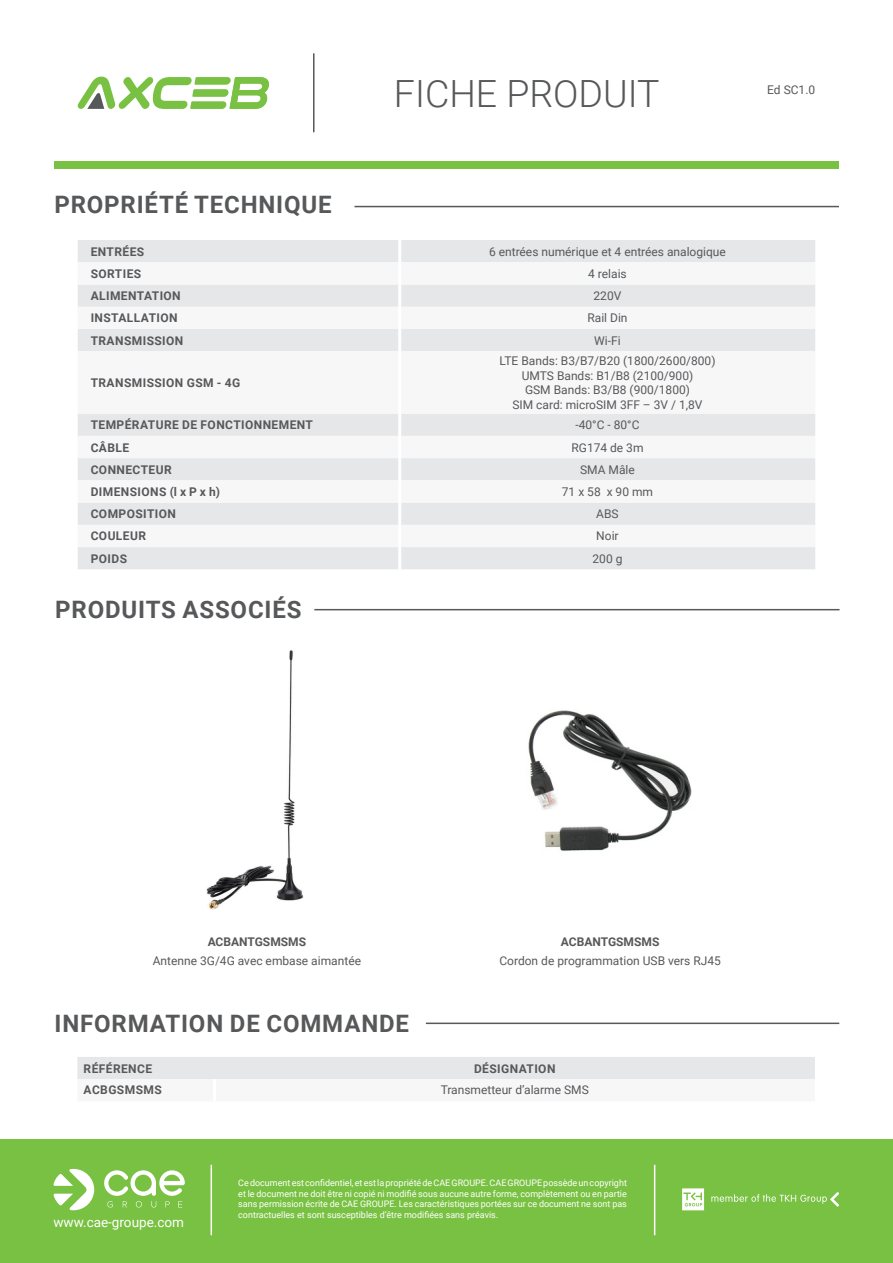
<style>
.page{position:relative;width:893px;height:1263px;background:#fff}
.page>*{position:absolute;margin:0;border:0;box-sizing:border-box;transform-origin:0 0}
.t1{font:300 37.5px "Roboto";color:#57585a}
.t2{font:700 24px "Roboto";letter-spacing:.035em;color:#57585a}
.t3{font:13.5px "Roboto";color:#fff}
.Texte_tableau{font:12px "Roboto";color:#57585a}
.Titre_tableaux{font:700 12px "Roboto";letter-spacing:.035em;color:#57585a}
.Titre_tableaux-2{font:700 12px "Roboto";color:#57585a}
.t4{font:9px/10.8px "Roboto";color:#fff;text-align:justify}
</style>
<div class="page">
<svg style="left:77px;top:77px;width:192px;height:32px"></svg>
<div style="left:0;top:1139px;width:893px;height:124px;background:#79c142"></div>
<svg style="left:711px;top:1192px;width:128px;height:14px"></svg>
<svg style="left:682px;top:1188px;width:22px;height:22px"></svg>
<hr style="left:211px;top:1165px;width:1px;height:70px;background:#fff">
<hr style="left:654px;top:1165px;width:1px;height:70px;background:#fff">
<div style="left:54px;top:161px;width:785px;height:8px;background:#79c142"></div>
<hr style="left:313px;top:54px;width:1px;height:78px;background:#57585a">
<svg style="left:104px;top:1170px;width:81px;height:37px"></svg>
<svg style="left:53px;top:1169px;width:41px;height:41px"></svg>
<div style="left:78px;top:240px;width:737px;height:329px;background:#e6e7e9"></div>
<svg style="left:78px;top:262px;width:737px;height:285px"></svg>
<hr style="left:398px;top:284px;width:3px;height:23px;background:#fff">
<hr style="left:398px;top:307px;width:3px;height:22px;background:#fff">
<hr style="left:398px;top:351px;width:3px;height:63px;background:#fff">
<hr style="left:398px;top:414px;width:3px;height:22px;background:#fff">
<hr style="left:398px;top:436px;width:3px;height:22px;background:#fff">
<hr style="left:398px;top:458px;width:3px;height:22px;background:#fff">
<hr style="left:398px;top:480px;width:3px;height:23px;background:#fff">
<hr style="left:398px;top:503px;width:3px;height:22px;background:#fff">
<hr style="left:398px;top:525px;width:3px;height:22px;background:#fff">
<hr style="left:398px;top:547px;width:3px;height:22px;background:#fff">
<hr style="left:398px;top:240px;width:3px;height:22px;background:#fff">
<hr style="left:398px;top:262px;width:3px;height:22px;background:#fff">
<hr style="left:398px;top:329px;width:3px;height:22px;background:#fff">
<hr style="left:354px;top:206px;width:485px;height:1px;background:#57585a">
<hr style="left:314px;top:609px;width:525px;height:1px;background:#57585a">
<img style="left:206px;top:650px;width:98px;height:260px">
<img style="left:528px;top:710px;width:163px;height:141px">
<div style="left:77px;top:1057px;width:738px;height:22px;background:#e6e7e9"></div>
<hr style="left:426px;top:1022px;width:413px;height:2px;background:#57585a">
<p class="t2" style="left:54px;top:188px;width:279px">PROPRIÉTÉ TECHNIQUE</p>
<h1 class="t1" style="left:394px;top:67px;width:267px">FICHE PRODUIT</h1>
<p class="Texte_tableau" style="left:767px;top:82px;width:50px">Ed SC1.0</p>
<p class="Titre_tableaux" style="left:91px;top:243px;width:55px">ENTRÉES</p>
<p class="Texte_tableau" style="left:489px;top:243px;width:238px">6 entrées numérique et 4 entrées analogique</p>
<p class="Titre_tableaux" style="left:91px;top:265px;width:52px">SORTIES</p>
<p class="Texte_tableau" style="left:588px;top:265px;width:40px">4 relais</p>
<p class="Titre_tableaux" style="left:91px;top:287px;width:92px">ALIMENTATION</p>
<p class="Texte_tableau" style="left:594px;top:287px;width:29px">220V</p>
<p class="Titre_tableaux" style="left:91px;top:310px;width:88px">INSTALLATION</p>
<p class="Texte_tableau" style="left:587px;top:310px;width:42px">Rail Din</p>
<p class="Titre_tableaux" style="left:91px;top:332px;width:94px">TRANSMISSION</p>
<p class="Texte_tableau" style="left:594px;top:332px;width:28px">Wi-Fi</p>
<p class="Titre_tableaux" style="left:91px;top:374px;width:151px">TRANSMISSION GSM - 4G</p>
<p class="Texte_tableau" style="left:500px;top:353px;width:217px">LTE Bands: B3/B7/B20 (1800/2600/800)</p>
<p class="Texte_tableau" style="left:522px;top:367px;width:173px">UMTS Bands: B1/B8 (2100/900)</p>
<p class="Texte_tableau" style="left:525px;top:381px;width:166px">GSM Bands: B3/B8 (900/1800)</p>
<p class="Texte_tableau" style="left:512px;top:396px;width:192px">SIM card: microSIM 3FF – 3V / 1,8V</p>
<p class="Titre_tableaux" style="left:91px;top:417px;width:224px">TEMPÉRATURE DE FONCTIONNEMENT</p>
<p class="Texte_tableau" style="left:575px;top:417px;width:66px">-40°C - 80°C</p>
<p class="Titre_tableaux" style="left:91px;top:439px;width:40px">CÂBLE</p>
<p class="Texte_tableau" style="left:571px;top:439px;width:74px">RG174 de 3m</p>
<p class="Titre_tableaux" style="left:91px;top:461px;width:83px">CONNECTEUR</p>
<p class="Texte_tableau" style="left:580px;top:461px;width:56px">SMA Mâle</p>
<p class="Titre_tableaux" style="left:91px;top:483px;width:131px">DIMENSIONS (l x P x h)</p>
<p class="Texte_tableau" style="left:562px;top:483px;width:93px">71 x 58 x 90 mm</p>
<p class="Titre_tableaux" style="left:91px;top:505px;width:87px">COMPOSITION</p>
<p class="Texte_tableau" style="left:596px;top:505px;width:24px">ABS</p>
<p class="Titre_tableaux" style="left:91px;top:528px;width:57px">COULEUR</p>
<p class="Texte_tableau" style="left:596px;top:528px;width:24px">Noir</p>
<p class="Titre_tableaux" style="left:91px;top:550px;width:38px">POIDS</p>
<p class="Texte_tableau" style="left:592px;top:550px;width:31px">200 g</p>
<p class="t2" style="left:55px;top:592px;width:248px">PRODUITS ASSOCIÉS</p>
<p class="Titre_tableaux-2" style="left:208px;top:933px;width:100px">ACBANTGSMSMS</p>
<p class="Texte_tableau" style="left:153px;top:953px;width:210px">Antenne 3G/4G avec embase aimantée</p>
<p class="t2" style="left:55px;top:1007px;width:356px">INFORMATION DE COMMANDE</p>
<p class="Titre_tableaux-2" style="left:561px;top:933px;width:100px">ACBANTGSMSMS</p>
<p class="Texte_tableau" style="left:499px;top:953px;width:223px">Cordon de programmation USB vers RJ45</p>
<p class="Titre_tableaux" style="left:84px;top:1060px;width:70px">RÉFÉRENCE</p>
<p class="Titre_tableaux" style="left:474px;top:1060px;width:83px">DÉSIGNATION</p>
<p class="Titre_tableaux" style="left:84px;top:1081px;width:80px">ACBGSMSMS</p>
<p class="Texte_tableau" style="left:441px;top:1081px;width:150px">Transmetteur d’alarme SMS</p>
<p class="t3" style="left:53px;top:1213px;width:132px">www.cae-groupe.com</p>
<p class="t4" style="left:238px;top:1177px;width:390px">Ce document est confidentiel, et est la propriété de CAE GROUPE. CAE GROUPE possède un copyright et le document ne doit être ni copié ni modifié sous aucune autre forme, complètement ou en partie sans permission écrite de CAE GROUPE. Les caractéristiques portées sur ce document ne sont pas contractuelles et sont susceptibles d’être modifiées sans préavis.</p>
</div>
